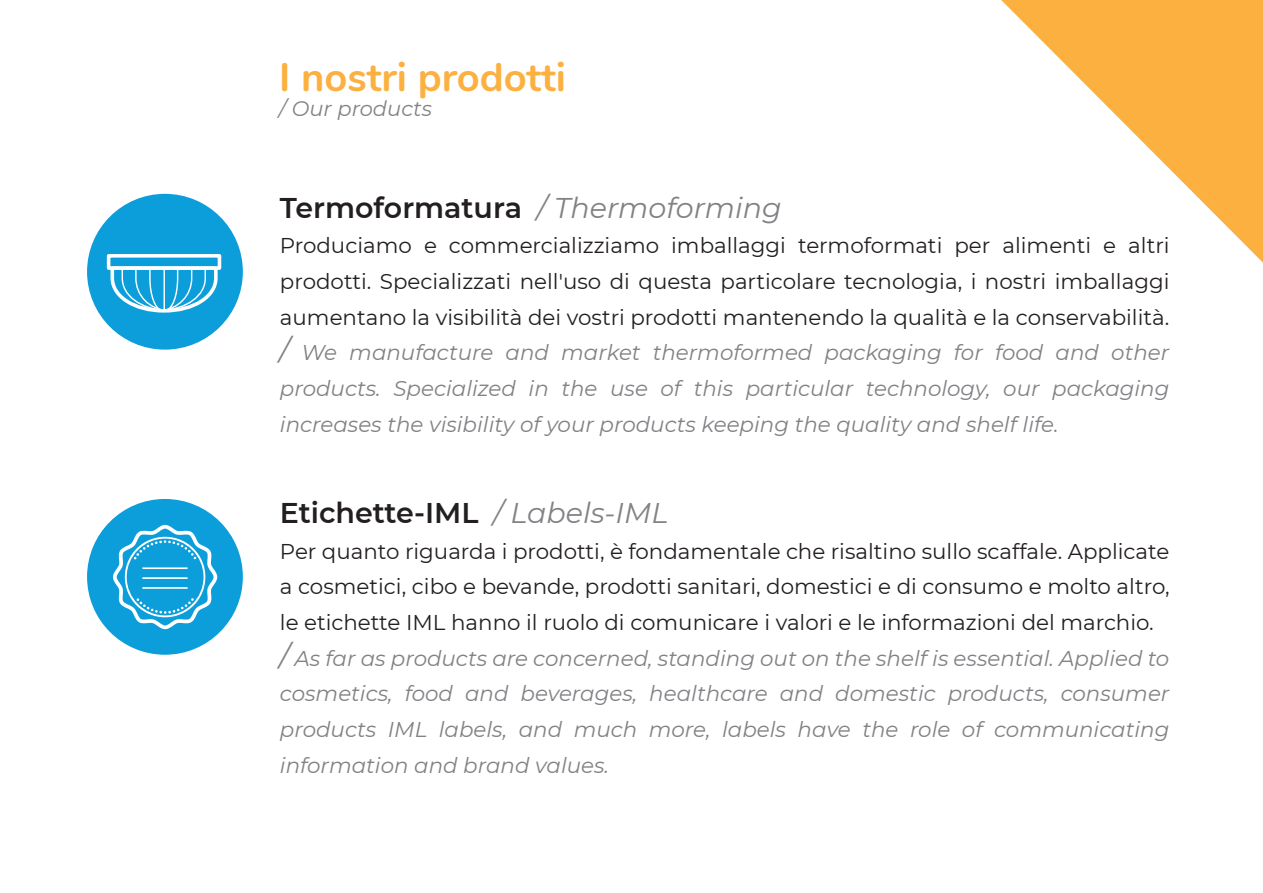
<style>
.page{position:relative;width:1263px;height:893px;background:#fff}
.page>*{position:absolute;margin:0;border:0;box-sizing:border-box;transform-origin:0 0}
.t1{font:700 39.9px "Nunito";color:#fbb040}
.t2{font:600 28.5px "Montserrat";color:#231f20}
.t3{font:italic 21.45px/35.7px "Montserrat";color:#808285}
.t4{font:21.45px/35.7px "Montserrat";color:#231f20;text-align:justify}
.t5{font:italic 21px "Montserrat";color:#808285}
.s1{font-weight:400;font-style:italic;color:#808285}
.s2{font-style:italic;font-size:28.5px;color:#808285}
.s3{font-style:italic;color:#808285}
.s4{font-style:normal;color:#231f20}
.s5{font-size:28.5px}
</style>
<div class="page">
<svg style="left:1001px;top:0;width:262px;height:263px"></svg>
<div style="left:87px;top:194px;width:156px;height:156px;background:#0c9eda;border-radius:50%"></div>
<svg style="left:106px;top:254px;width:116px;height:59px"></svg>
<hr style="left:164px;top:269px;width:1px;height:41px;background:#fff">
<div style="left:87px;top:499px;width:156px;height:156px;background:#0c9eda;border-radius:50%"></div>
<svg style="left:113px;top:525px;width:104px;height:104px"></svg>
<hr style="left:142px;top:567px;width:46px;height:2px;background:#fff">
<hr style="left:142px;top:577px;width:46px;height:2px;background:#fff">
<hr style="left:142px;top:587px;width:46px;height:2px;background:#fff">
<h1 class="t1" style="left:279px;top:47px;width:288px">I nostri prodotti</h1>
<p class="t5" style="left:279px;top:95px;width:154px">/ Our products</p>
<h2 class="t2" style="left:280px;top:187px;width:503px">Termoformatura <span class="s1">/ Thermoforming</span></h2>
<p class="t4" style="left:280px;top:227px;width:891px">Produciamo e commercializziamo imballaggi termoformati per alimenti e altri prodotti. Specializzati nell'uso di questa particolare tecnologia, i nostri imballaggi aumentano la visibilità dei vostri prodotti mantenendo la qualità e la conservabilità. <span class="s2">/</span> <span class="s3">We manufacture and market thermoformed packaging for food and other products. Specialized in the use of this particular technology, our packaging increases the visibility of your products keeping the quality and shelf life.</span></p>
<h2 class="t2" style="left:280px;top:493px;width:390px">Etichette-IML <span class="s1">/ Labels-IML</span></h2>
<p class="t3" style="left:280px;top:532px;width:891px"><span class="s4">Per quanto riguarda i prodotti, è fondamentale che risaltino sullo scaffale. Applicate a cosmetici, cibo e bevande, prodotti sanitari, domestici e di consumo e molto altro, le etichette IML hanno il ruolo di comunicare i valori e le informazioni del marchio.<br></span><span class="s5">/</span> As far as products are concerned, standing out on the shelf is essential. Applied to cosmetics, food and beverages, healthcare and domestic products, consumer products IML labels, and much more, labels have the role of communicating information and brand values.</p>
</div>
